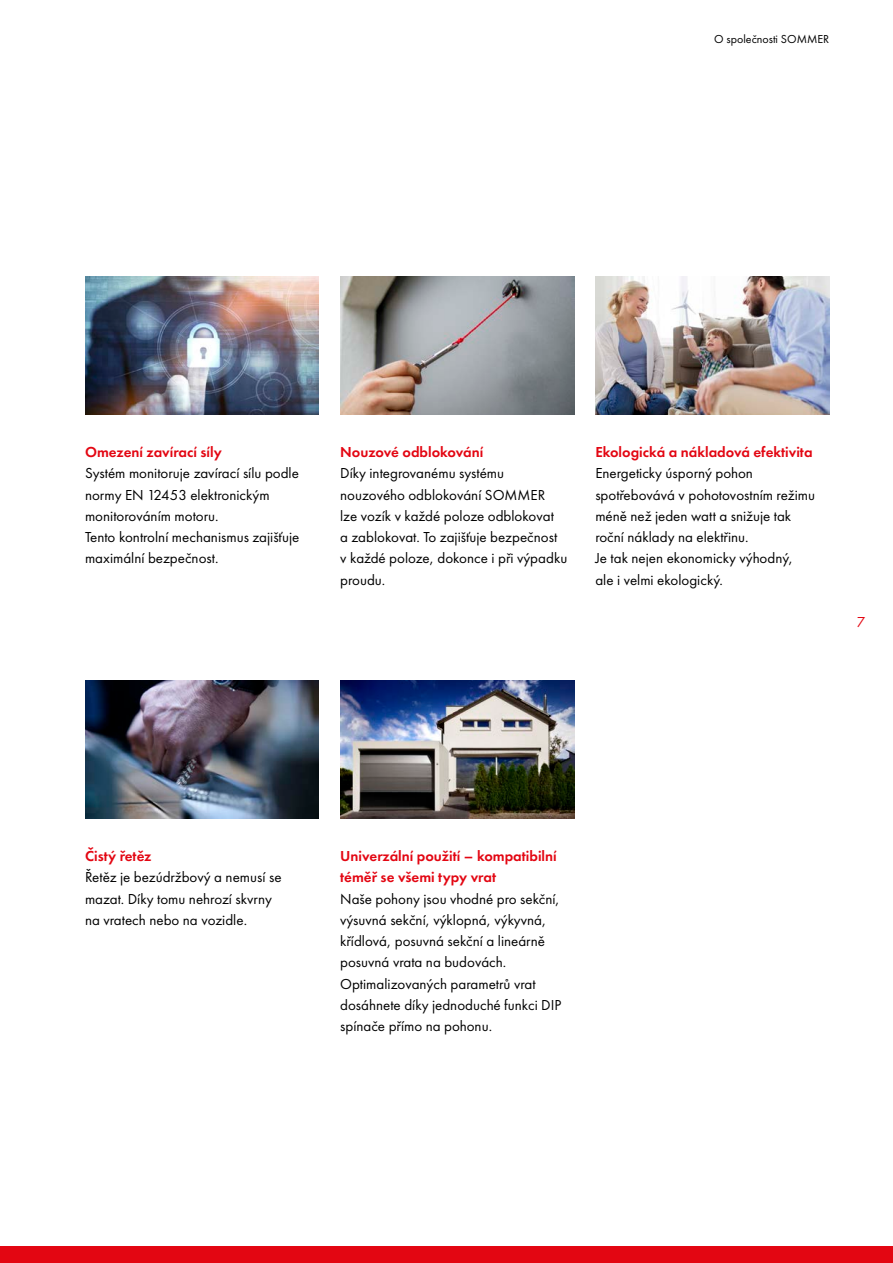
<style>
.page{position:relative;width:893px;height:1263px;background:#fff}
.page>*{position:absolute;margin:0;border:0;box-sizing:border-box;transform-origin:0 0}
.t1{font:15px/21.3px "Futura PT";color:#000}
.t2{font:600 15px/21.3px "Futura PT";color:#e30612}
.t3{font:15px "Futura PT";color:#e30612}
.t4{font:12px "Futura PT";color:#000}
</style>
<div class="page">
<div style="left:0;top:1246px;width:893px;height:17px;background:#e30612"></div>
<img style="left:85px;top:680px;width:234px;height:139px">
<img style="left:85px;top:276px;width:234px;height:139px">
<img style="left:340px;top:276px;width:234px;height:139px">
<img style="left:340px;top:680px;width:234px;height:139px">
<img style="left:595px;top:276px;width:234px;height:139px">
<p class="t4" style="left:714px;top:31px;width:116px">O společnosti SOMMER</p>
<p class="t2" style="left:85px;top:441px;width:138px">Omezení zavírací síly</p>
<p class="t1" style="left:85px;top:463px;width:216px">Systém monitoruje zavírací sílu podle normy EN 12453 elektronickým monitorováním motoru.<br>Tento kontrolní mechanismus zajišťuje maximální bezpečnost.</p>
<p class="t2" style="left:340px;top:441px;width:145px">Nouzové odblokování</p>
<p class="t1" style="left:340px;top:463px;width:229px">Díky integrovanému systému nouzového odblokování SOMMER<br>lze vozík v každé poloze odblokovat<br>a zablokovat. To zajišťuje bezpečnost v každé poloze, dokonce i při výpadku proudu.</p>
<p class="t2" style="left:595px;top:441px;width:219px">Ekologická a nákladová efektivita</p>
<p class="t1" style="left:595px;top:463px;width:221px">Energeticky úsporný pohon spotřebovává v pohotovostním režimu méně než jeden watt a snižuje tak roční náklady na elektřinu.<br>Je tak nejen ekonomicky výhodný,<br>ale i velmi ekologický.</p>
<p class="t3" style="left:857px;top:613px;width:10px">7</p>
<p class="t2" style="left:85px;top:845px;width:68px">Čistý řetěz</p>
<p class="t1" style="left:85px;top:866px;width:198px">Řetěz je bezúdržbový a nemusí se mazat. Díky tomu nehrozí skvrny na vratech nebo na vozidle.</p>
<p class="t2" style="left:340px;top:845px;width:218px">Univerzální použití – kompatibilní téměř se všemi typy vrat</p>
<p class="t1" style="left:340px;top:888px;width:223px">Naše pohony jsou vhodné pro sekční, výsuvná sekční, výklopná, výkyvná, křídlová, posuvná sekční a lineárně posuvná vrata na budovách.<br>Optimalizovaných parametrů vrat dosáhnete díky jednoduché funkci DIP spínače přímo na pohonu.</p>
</div>
